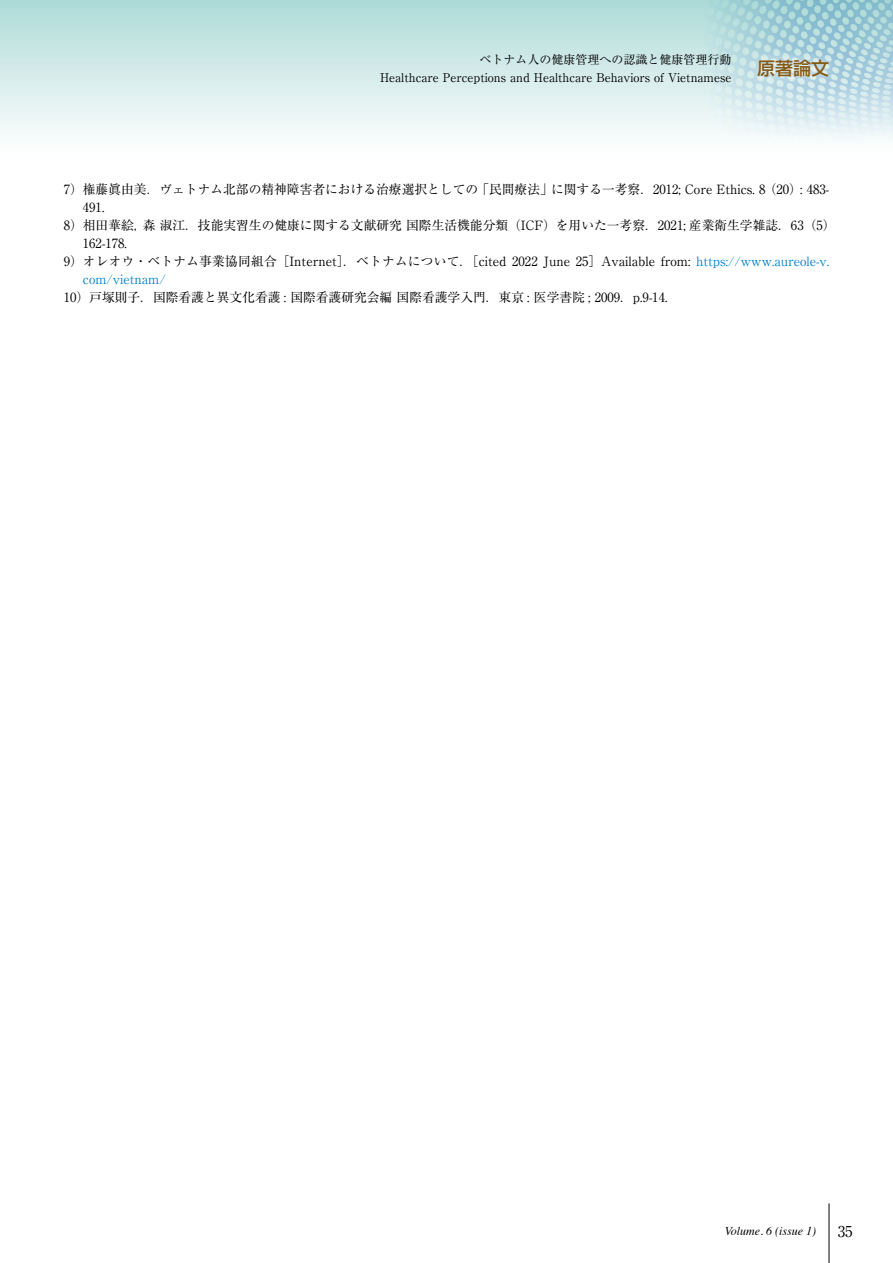
<style>
.page{position:relative;width:893px;height:1263px;background:#fff}
.page>*{position:absolute;margin:0;border:0;box-sizing:border-box;transform-origin:0 0}
.t1{font:500 18px "Shin Go Pro";color:#875a14}
.t2{font:15px "Ryumin Pro";color:#000}
.t3{font:12.75px "Ryumin Pro";color:#000}
.t4{font:12.75px "Ryumin Pro";color:#0081cc}
.t5{font:12px/18px "Ryumin Pro";color:#000;text-align:right}
.t6{font:italic 12px "Times";color:#000}
.s1{color:#0081cc}
</style>
<div class="page">
<div style="left:0;top:0;width:893px;height:157px;background:linear-gradient(to bottom,#addbd8,#fff)"></div>
<svg style="left:0;top:0;width:1px;height:157px"></svg>
<img style="left:671px;top:0;width:222px;height:157px">
<hr style="left:829px;top:1203px;width:1px;height:60px;background:#000">
<svg style="left:747px;top:48px;width:92px;height:40px;background:#c1dde5"></svg>
<p class="t5" style="left:380px;top:49px;width:353px">ベトナム人の健康管理への認識と健康管理行動<br>Healthcare Perceptions and Healthcare Behaviors of Vietnamese</p>
<h1 class="t1" style="left:757px;top:53px;width:73px">原著論文</h1>
<p class="t3" style="left:64px;top:179px;width:767px">7）権藤眞由美．ヴェトナム北部の精神障害者における治療選択としての「民間療法」に関する一考察．2012; Core Ethics. 8（20）: 483-</p>
<p class="t3" style="left:83px;top:197px;width:23px">491.</p>
<p class="t3" style="left:64px;top:215px;width:773px">8）相田華絵，森淑江．技能実習生の健康に関する文献研究 -国際生活機能分類（ICF）を用いた一考察．2021; 産業衛生学雑誌．63（5）</p>
<p class="t3" style="left:83px;top:233px;width:45px">162-178.</p>
<p class="t3" style="left:64px;top:251px;width:767px">9）オレオウ・ベトナム事業協同組合［Internet］．ベトナムについて．［cited 2022 June 25］Available from: <span class="s1">https://www.aureole-v.</span></p>
<p class="t4" style="left:83px;top:269px;width:84px">com/vietnam/</p>
<p class="t3" style="left:64px;top:287px;width:605px">10）戸塚則子．国際看護と異文化看護 : 国際看護研究会編国際看護学入門．東京 : 医学書院 ; 2009．p.9-14.</p>
<p class="t6" style="left:725px;top:1220px;width:93px">Volume. 6 (issue 1)</p>
<p class="t2" style="left:838px;top:1219px;width:16px">35</p>
</div>
